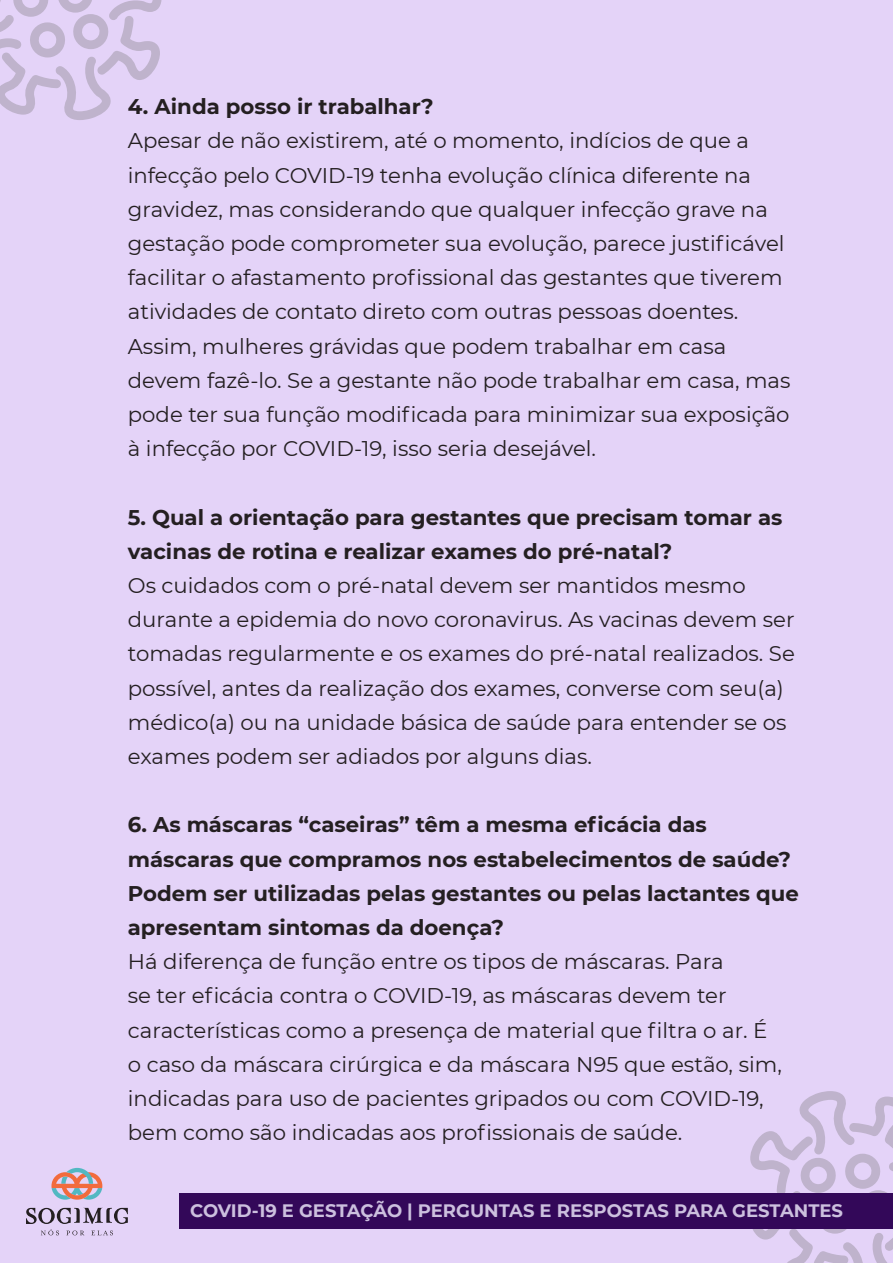
<style>
.page{position:relative;width:893px;height:1263px;background:#e4d3f8}
.page>*{position:absolute;margin:0;border:0;box-sizing:border-box;transform-origin:0 0}
.t1{font:21.3px/34.2px "Montserrat";color:#241f21}
.t2{font:700 21.3px/34.2px "Montserrat";color:#241f21}
.t3{font:700 18px "Montserrat";color:#ccc0de}
</style>
<div class="page">
<svg style="left:747px;top:1091px;width:146px;height:172px"></svg>
<svg style="left:0;top:0;width:162px;height:120px"></svg>
<div style="left:179px;top:1193px;width:714px;height:35px;background:#330859"></div>
<svg style="left:26px;top:1208px;width:102px;height:27px"></svg>
<svg style="left:51px;top:1168px;width:51px;height:32px"></svg>
<p class="t2" style="left:128px;top:88px;width:307px">4. Ainda posso ir trabalhar?</p>
<p class="t1" style="left:128px;top:123px;width:664px">Apesar de não existirem, até o momento, indícios de que a infecção pelo COVID-19 tenha evolução clínica diferente na gravidez, mas considerando que qualquer infecção grave na gestação pode comprometer sua evolução, parece justificável facilitar o afastamento profissional das gestantes que tiverem atividades de contato direto com outras pessoas doentes.<br>Assim, mulheres grávidas que podem trabalhar em casa devem fazê-lo. Se a gestante não pode trabalhar em casa, mas pode ter sua função modificada para minimizar sua exposição à infecção por COVID-19, isso seria desejável.</p>
<p class="t2" style="left:128px;top:499px;width:656px">5. Qual a orientação para gestantes que precisam tomar as vacinas de rotina e realizar exames do pré-natal?</p>
<p class="t1" style="left:128px;top:568px;width:668px">Os cuidados com o pré-natal devem ser mantidos mesmo durante a epidemia do novo coronavirus. As vacinas devem ser tomadas regularmente e os exames do pré-natal realizados. Se possível, antes da realização dos exames, converse com seu(a) médico(a) ou na unidade básica de saúde para entender se os exames podem ser adiados por alguns dias.</p>
<p class="t2" style="left:128px;top:807px;width:672px">6. As máscaras “caseiras” têm a mesma eficácia das máscaras que compramos nos estabelecimentos de saúde?<br>Podem ser utilizadas pelas gestantes ou pelas lactantes que apresentam sintomas da doença?</p>
<p class="t1" style="left:128px;top:944px;width:655px">Há diferença de função entre os tipos de máscaras. Para<br>se ter eficácia contra o COVID-19, as máscaras devem ter características como a presença de material que filtra o ar. É o caso da máscara cirúrgica e da máscara N95 que estão, sim, indicadas para uso de pacientes gripados ou com COVID-19, bem como são indicadas aos profissionais de saúde.</p>
<p class="t3" style="left:190px;top:1198px;width:654px">COVID-19 E GESTAÇÃO | PERGUNTAS E RESPOSTAS PARA GESTANTES</p>
</div>
